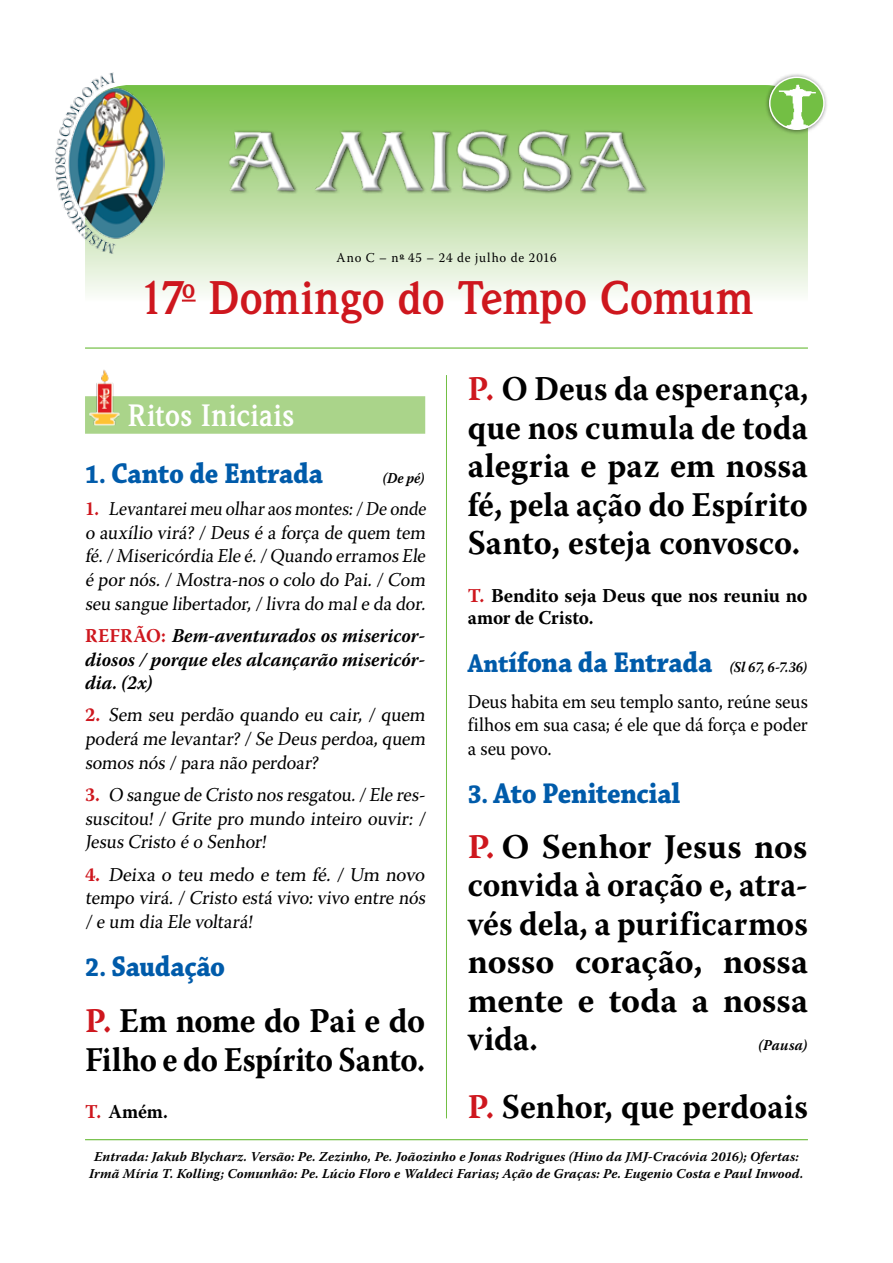
<style>
.page{position:relative;width:893px;height:1263px;background:#fff}
.page>*{position:absolute;margin:0;border:0;box-sizing:border-box;transform-origin:0 0}
.t1{font:700 48px "Weidemann IT Cby BT";letter-spacing:-.015em;color:#ce171e;scale:.95 1}
.t2{font:700 34.5px/38.4px "Warnock Pro";letter-spacing:.005em;color:#000;text-align:justify}
.t3{font:700 34.5px/38.4px "Warnock Pro";letter-spacing:.005em;color:#000;text-align:justify;scale:.94 1}
.t4{font:700 34.5px/38.7px "Warnock Pro";letter-spacing:-.015em;color:#000;scale:.95 1}
.t5{font:700 34.5px "Warnock Pro";letter-spacing:.005em;color:#000;scale:.95 1}
.t6{font:700 31.5px "Weidemann IT Cby BT";letter-spacing:-.005em;color:#fff;scale:.95 1}
.t7{font:700 30px "Chaparral Pro";letter-spacing:-.01em;color:#005baa;scale:.91 1}
.t8{font:19.5px/23.7px "Warnock Pro";letter-spacing:-.005em;color:#000;text-align:justify;scale:.91 1}
.t9{font:19.5px/23.7px "Warnock Pro";letter-spacing:-.005em;color:#000;text-align:justify}
.t10{font:19.5px/23.7px "Warnock Pro";letter-spacing:-.005em;color:#000;text-align:justify;scale:.95 1}
.t11{font:italic 700 19.5px/23.7px "Warnock Pro";color:#000;text-align:justify;scale:.95 1}
.t12{font:700 19.5px/21.9px "Warnock Pro";letter-spacing:-.005em;color:#000}
.t13{font:700 19.5px "Warnock Pro";letter-spacing:-.005em;color:#000;scale:.95 1}
.t14{font:italic 700 15px "Warnock Pro";letter-spacing:.01em;color:#000;scale:.95 1}
.t15{font:italic 700 15px "Warnock Pro";letter-spacing:.01em;color:#000;scale:.91 1}
.t16{font:italic 700 13.5px/17.2px "Warnock Pro";letter-spacing:.01em;color:#000;text-align:center}
.t17{font:13.5px "Warnock Pro";letter-spacing:.06em;color:#000;scale:.95 1}
.s1{font-size:27px}
.s2{font-weight:700;color:#ce171e}
.s3{font-style:normal;color:#ce171e}
.s4{color:#ce171e}
.s5{font-family:"Warnock Pro";font-style:italic;font-size:15px;color:#000}
</style>
<div class="page">
<svg style="left:85px;top:85px;width:723px;height:217px;background:#c1e0aa"></svg>
<div style="left:228px;top:129px;width:421px;height:66px;background:#000;opacity:.75"></div>
<img style="left:225px;top:118px;width:443px;height:73px">
<div style="left:764px;top:72px;width:65px;height:63px;background:#000;opacity:.5"></div>
<svg style="left:770px;top:77px;width:54px;height:52px"></svg>
<img style="left:770px;top:85px;width:54px;height:44px">
<div style="left:769px;top:77px;width:56px;height:53px;border:2px solid #fff;border-radius:50%"></div>
<svg style="left:182px;top:300px;width:14px;height:2px"></svg>
<hr style="left:85px;top:1139px;width:723px;height:1px;background:#72bf44">
<hr style="left:446px;top:375px;width:1px;height:743px;background:#72bf44">
<hr style="left:85px;top:347px;width:723px;height:2px;background:#72bf44">
<img style="left:55px;top:72px;width:109px;height:182px">
<div style="left:85px;top:396px;width:340px;height:38px;background:#aad48a"></div>
<img style="left:89px;top:370px;width:30px;height:55px">
<p class="t17" style="left:336px;top:250px;width:233px">Ano C – n<sup>o</sup> 45 – 24 de julho de 2016</p>
<h1 class="t1" style="left:140px;top:267px;width:648px">17<sup>o</sup> Domingo do Tempo Comum</h1>
<h3 class="t6" style="left:128px;top:395px;width:177px">Ritos Iniciais</h3>
<h3 class="t7" style="left:85px;top:455px;width:263px"><span class="s1">1.</span> Canto de Entrada</h3>
<p class="t15" style="left:383px;top:469px;width:47px">(De pé)</p>
<h3 class="t8" style="left:85px;top:496px;width:380px"><span class="s2">1 .</span> Levantareimeu olhar aos montes:/De onde o auxílio virá? / Deus é a força de quem tem fé./ Misericórdia Ele é./ Quando erramos Ele é por nós./ Mostra-nos o colo do Pai./ Com seu sangue libertador,/ livra do male da dor.</h3>
<h3 class="t11" style="left:85px;top:623px;width:360px"><span class="s3">Refrão:</span> Bem-aventurados os misericor&shy;diosos / porque eles alcançarão misericór&shy;dia. (2x)</h3>
<h3 class="t9" style="left:85px;top:703px;width:345px"><span class="s2">2 .</span> Sem seu perdão quando eu cair, / quem poderá me levantar? / Se Deus perdoa,quem somos nós / para não perdoar?</h3>
<h3 class="t10" style="left:85px;top:782px;width:363px"><span class="s2">3 .</span> O sangue de Cristo nos resgatou./ Ele res&shy;suscitou! / Grite pro mundo inteiro ouvir: / Jesus Cristo é o Senhor!</h3>
<h3 class="t9" style="left:85px;top:862px;width:345px"><span class="s2">4 .</span> Deixa o teu medo e tem fé. / Um novo tempo virá. / Cristo está vivo: vivo entre nós / e um dia Ele voltará!</h3>
<h3 class="t7" style="left:85px;top:949px;width:156px"><span class="s1">2.</span> Saudação</h3>
<h2 class="t4" style="left:85px;top:1001px;width:360px"><span class="s4">P.</span> Em nome do Pai e do<br>Filho e do Espírito Santo.</h2>
<h3 class="t13" style="left:85px;top:1100px;width:88px"><span class="s4">T.</span> Amém.</h3>
<h2 class="t3" style="left:468px;top:369px;width:364px"><span class="s4">P.</span> O Deus da esperança, que nos cumula de toda alegria e paz em nossa fé, pela ação do Espírito Santo, esteja convosco.</h2>
<h3 class="t12" style="left:468px;top:584px;width:341px"><span class="s4">T.</span> Bendito seja Deus que nos reuniu no amor de Cristo.</h3>
<h3 class="t7" style="left:468px;top:644px;width:374px"><span class="s1">Ant</span>ífona da Entrada <span class="s5">(Sl 67, 6-7.36)</span></h3>
<h3 class="t10" style="left:468px;top:689px;width:360px">Deus habita em seu templo santo, reúne seus filhos em sua casa; é ele que dá força e poder a seu povo.</h3>
<h3 class="t7" style="left:468px;top:775px;width:235px"><span class="s1">3.</span> Ato Penitencial</h3>
<h2 class="t2" style="left:468px;top:827px;width:342px"><span class="s4">P.</span> O Senhor Jesus nos convida à oração e, atra&shy;vés dela, a purificarmos nosso coração, nossa mente e toda a nossa vida.</h2>
<p class="t14" style="left:758px;top:1036px;width:53px">(Pausa)</p>
<h2 class="t5" style="left:468px;top:1086px;width:360px"><span class="s4">P.</span> Senhor, que perdoais</h2>
<p class="t16" style="left:89px;top:1147px;width:716px">Entrada: Jakub Blycharz. Versão: Pe. Zezinho, Pe. Joãozinho e Jonas Rodrigues (Hino da JMJ-Cracóvia 2016); Ofertas:<br>Irmã Míria T. Kolling; Comunhão: Pe. Lúcio Floro e Waldeci Farias; Ação de Graças: Pe. Eugenio Costa e Paul Inwood.</p>
</div>
